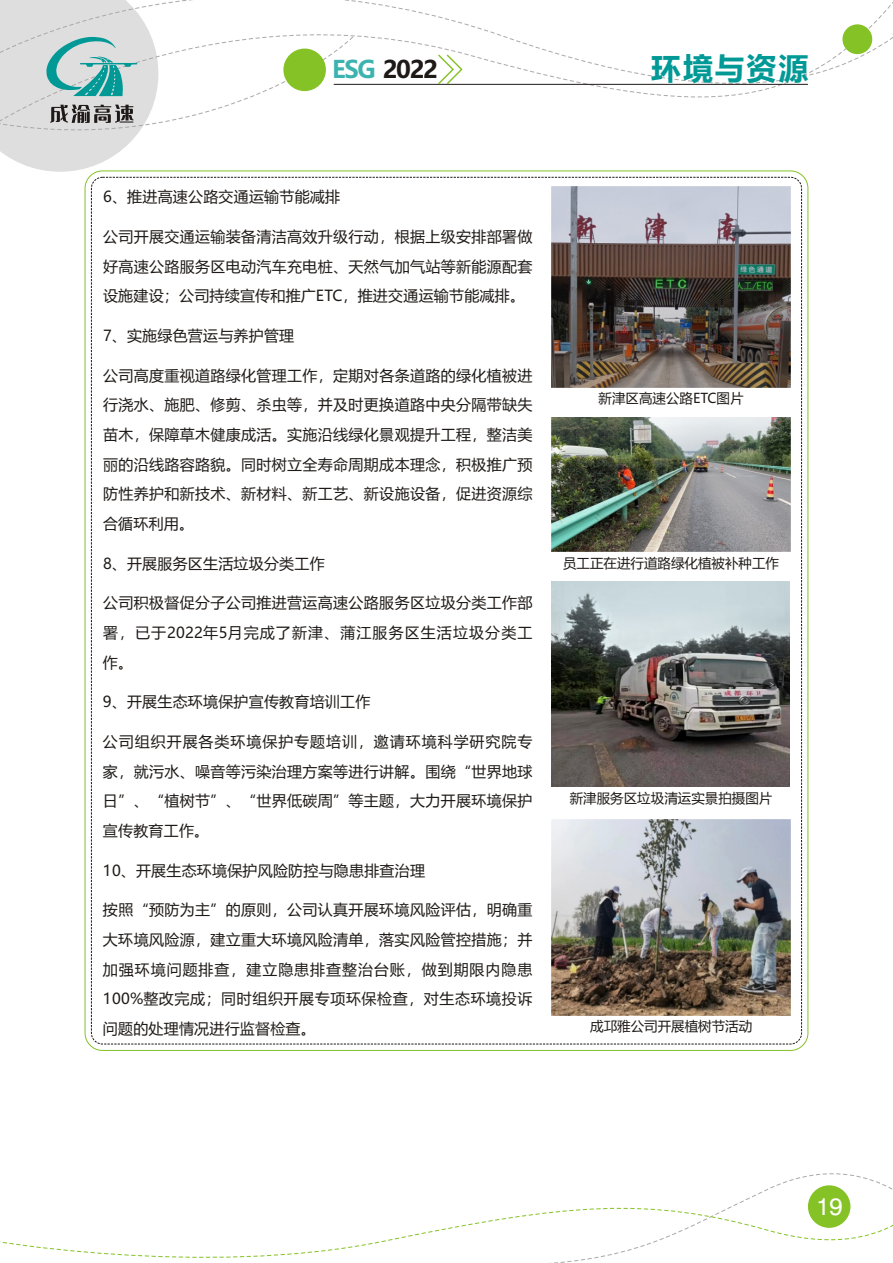
<style>
.page{position:relative;width:893px;height:1263px;background:#fff}
.page>*{position:absolute;margin:0;border:0;box-sizing:border-box;transform-origin:0 0}
.t1{font:700 30px "Microsoft Ya Hei";letter-spacing:.06em;color:#009996}
.t2{font:700 24px "Microsoft Ya Hei";letter-spacing:-.06em;color:#1f1a17}
.t3{font:24px "Swiss 721 BT";color:#fff}
.t4{font:15px/29.7px "Microsoft Ya Hei";letter-spacing:.025em;color:#1f1a17;text-align:justify}
.t5{font:13.5px "Microsoft Ya Hei";color:#1f1a17}
.s1{color:#3db3b0}
</style>
<div class="page">
<svg style="left:158px;top:0;width:735px;height:98px"></svg>
<div style="left:842px;top:24px;width:30px;height:30px;background:#85c226;border-radius:50%"></div>
<svg style="left:158px;top:35px;width:197px;height:88px"></svg>
<div style="left:283px;top:49px;width:43px;height:42px;background:#85c226;border-radius:50%"></div>
<svg style="left:0;top:1192px;width:893px;height:71px"></svg>
<svg style="left:0;top:0;width:158px;height:172px;background:#ced7d7"></svg>
<hr style="left:334px;top:84px;width:474px;height:1px;background:#1f1a17">
<div style="left:808px;top:1185px;width:42px;height:43px;background:#85c226;border-radius:50%"></div>
<svg style="left:438px;top:54px;width:25px;height:30px"></svg>
<img style="left:552px;top:186px;width:238px;height:202px">
<img style="left:552px;top:417px;width:238px;height:135px">
<img style="left:552px;top:819px;width:238px;height:196px">
<img style="left:552px;top:581px;width:238px;height:206px">
<h2 class="t2" style="left:332px;top:58px;width:107px"><span class="s1">ESG</span> 2022</h2>
<h1 class="t1" style="left:651px;top:54px;width:159px">环境与资源</h1>
<p class="t4" style="left:103px;top:183px;width:239px">6、推进高速公路交通运输节能减排</p>
<p class="t4" style="left:103px;top:223px;width:431px">公司开展交通运输装备清洁高效升级行动，根据上级安排部署做好高速公路服务区电动汽车充电桩、天然气加气站等新能源配套设施建设；公司持续宣传和推广ETC，推进交通运输节能减排。</p>
<p class="t4" style="left:103px;top:322px;width:193px">7、实施绿色营运与养护管理</p>
<p class="t4" style="left:103px;top:361px;width:431px">公司高度重视道路绿化管理工作，定期对各条道路的绿化植被进行浇水、施肥、修剪、杀虫等，并及时更换道路中央分隔带缺失苗木，保障草木健康成活。实施沿线绿化景观提升工程，整洁美丽的沿线路容路貌。同时树立全寿命周期成本理念，积极推广预防性养护和新技术、新材料、新工艺、新设施设备，促进资源综合循环利用。</p>
<p class="t4" style="left:103px;top:550px;width:223px">8、开展服务区生活垃圾分类工作</p>
<p class="t4" style="left:103px;top:589px;width:431px">公司积极督促分子公司推进营运高速公路服务区垃圾分类工作部署，已于2022年5月完成了新津、蒲江服务区生活垃圾分类工作。</p>
<p class="t4" style="left:103px;top:688px;width:269px">9、开展生态环境保护宣传教育培训工作</p>
<p class="t4" style="left:103px;top:728px;width:431px">公司组织开展各类环境保护专题培训，邀请环境科学研究院专家，就污水、噪音等污染治理方案等进行讲解。围绕“世界地球日”、“植树节”、“世界低碳周”等主题，大力开展环境保护宣传教育工作。</p>
<p class="t4" style="left:103px;top:856px;width:324px">10、开展生态环境保护风险防控与隐患排查治理</p>
<p class="t4" style="left:103px;top:896px;width:431px">按照“预防为主”的原则，公司认真开展环境风险评估，明确重大环境风险源，建立重大环境风险清单，落实风险管控措施；并加强环境问题排查，建立隐患排查整治台账，做到期限内隐患100%整改完成；同时组织开展专项环保检查，对生态环境投诉问题的处理情况进行监督检查。</p>
<p class="t5" style="left:598px;top:392px;width:147px">新津区高速公路ETC图片</p>
<p class="t5" style="left:563px;top:557px;width:217px">员工正在进行道路绿化植被补种工作</p>
<p class="t5" style="left:570px;top:792px;width:204px">新津服务区垃圾清运实景拍摄图片</p>
<p class="t5" style="left:590px;top:1020px;width:163px">成邛雅公司开展植树节活动</p>
<h2 class="t3" style="left:816px;top:1196px;width:28px">19</h2>
</div>
